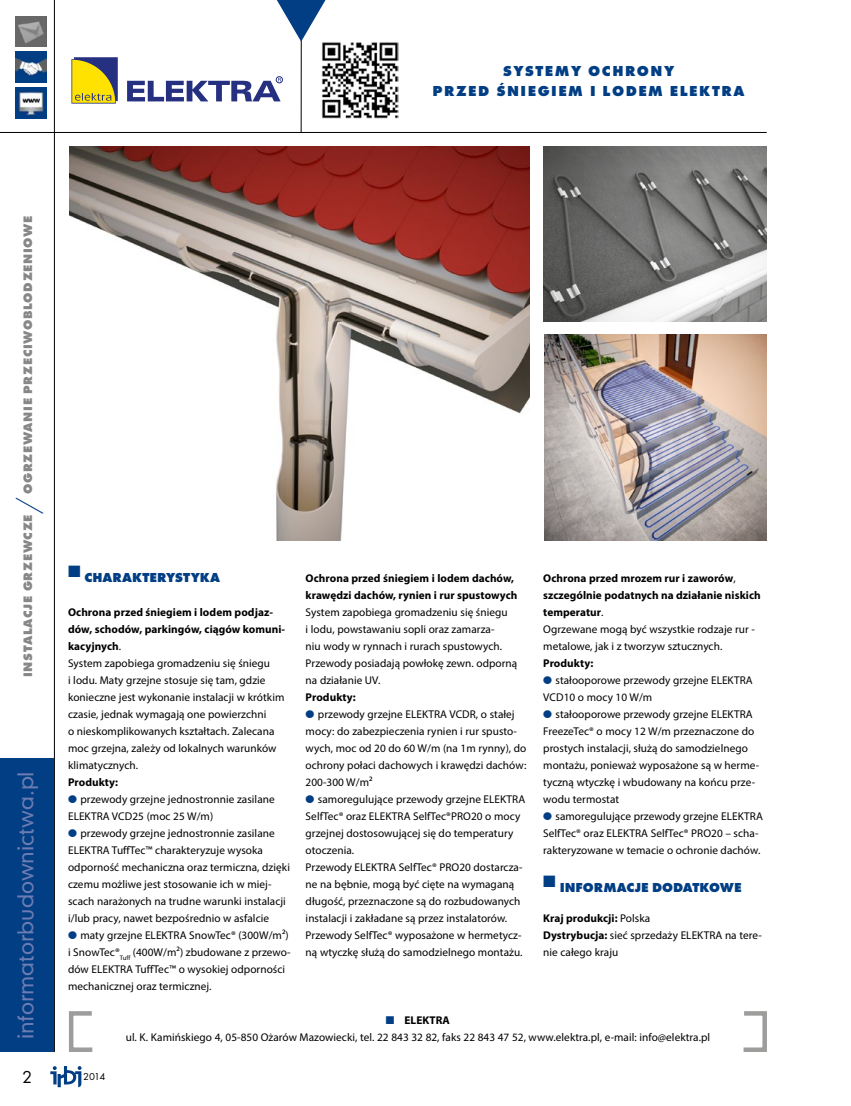
<style>
.page{position:relative;width:851px;height:1106px;background:#fff}
.page>*{position:absolute;margin:0;border:0;box-sizing:border-box;transform-origin:0 0}
.t1{font:30px "Futura TEE Ligh";color:#023e84}
.t2{font:21px "Geometric 706 Md EU";color:#6d7cb2}
.t3{font:18px "Futura TEE";color:#000}
.główny{font:700 15px/19.8px "Futura TEE Extr";letter-spacing:.1em;color:#023e84;text-align:center}
.t4{font:700 13.5px "Futura TEE Extr";color:#023e84}
.t5{font:700 12.75px "Futura TEE Extr";letter-spacing:.05em;color:#878787}
.główny-2{font:11.25px/17px "Myriad Pro";letter-spacing:.005em;color:#000}
.główny-3{font:700 11.25px/17px "Myriad Pro";letter-spacing:.005em;color:#000}
.t6{font:10.5px "Futura TEE";color:#000}
.s1{font-weight:400}
.s2{color:#023e84}
.s3{font-weight:700}
</style>
<div class="page">
<hr style="left:54px;top:0;width:1px;height:1052px;background:#000">
<hr style="left:0;top:132px;width:766px;height:1px;background:#000">
<hr style="left:301px;top:36px;width:1px;height:97px;background:#000">
<svg style="left:277px;top:0;width:49px;height:42px"></svg>
<svg style="left:50px;top:1066px;width:31px;height:21px"></svg>
<div style="left:0;top:758px;width:54px;height:294px;background:#023e84"></div>
<img style="left:16px;top:52px;width:30px;height:30px">
<img style="left:16px;top:88px;width:30px;height:30px">
<svg style="left:16px;top:16px;width:30px;height:31px"></svg>
<svg style="left:71px;top:57px;width:47px;height:47px;background:#b3a534"></svg>
<svg style="left:127px;top:78px;width:154px;height:23px"></svg>
<div style="left:276px;top:76px;width:7px;height:7px;border:1px solid #253081;border-radius:50%"></div>
<img style="left:544px;top:335px;width:222px;height:205px">
<img style="left:70px;top:146px;width:459px;height:394px">
<img style="left:543px;top:147px;width:223px;height:174px">
<svg style="left:69px;top:1011px;width:24px;height:41px"></svg>
<svg style="left:743px;top:1011px;width:24px;height:41px"></svg>
<img style="left:322px;top:42px;width:76px;height:77px">
<p class="główny" style="left:432px;top:61px;width:313px">SYSTEMY OCHRONY<br>PRZED ŚNIEGIEM I LODEM ELEKTRA</p>
<p class="t5" style="left:20px;top:494px;width:280px;rotate:-90deg">OGRZEWANIE PRZECIWOBLODZENIOWE</p>
<p class="t1" style="left:11px;top:514px;width:18px;rotate:-90deg">/</p>
<p class="t5" style="left:20px;top:677px;width:164px;rotate:-90deg">INSTALACJE GRZEWCZE</p>
<h2 class="t2" style="left:11px;top:1039px;width:269px;rotate:-90deg">informatorbudownictwa.pl</h2>
<p class="t4" style="left:68px;top:569px;width:153px">■ CHARAKTERYSTYKA</p>
<p class="główny-3" style="left:68px;top:603px;width:219px">Ochrona przed śniegiem i lodem podjaz&shy;dów, schodów, parkingów, ciągów komuni&shy;kacyjnych<span class="s1">.</span></p>
<p class="główny-2" style="left:68px;top:654px;width:218px">System zapobiega gromadzeniu się śniegu<br>i lodu. Maty grzejne stosuje się tam, gdzie konieczne jest wykonanie instalacji w krótkim czasie, jednak wymagają one powierzchni<br>o nieskomplikowanych kształtach. Zalecana moc grzejna, zależy od lokalnych warunków klimatycznych.</p>
<p class="główny-3" style="left:68px;top:773px;width:52px">Produkty:</p>
<p class="główny-2" style="left:68px;top:790px;width:208px"><span class="s2">●</span> przewody grzejne jednostronnie zasilane<br>ELEKTRA VCD25 (moc 25 W/m)</p>
<p class="główny-2" style="left:68px;top:824px;width:223px"><span class="s2">●</span> przewody grzejne jednostronnie zasilane ELEKTRA TuffTec™ charakteryzuje wysoka odporność mechaniczna oraz termiczna, dzięki czemu możliwe jest stosowanie ich w miej&shy;scach narażonych na trudne warunki instalacji i/lub pracy, nawet bezpośrednio w asfalcie</p>
<p class="główny-2" style="left:68px;top:926px;width:224px"><span class="s2">●</span> maty grzejne ELEKTRA SnowTec® (300W/m²) i SnowTec®<sub>Tuff</sub> (400W/m²) zbudowane z przewo&shy;dów ELEKTRA TuffTec™ o wysokiej odporności mechanicznej oraz termicznej.</p>
<p class="główny-3" style="left:305px;top:569px;width:213px">Ochrona przed śniegiem i lodem dachów, krawędzi dachów, rynien i rur spustowych</p>
<p class="główny-2" style="left:305px;top:603px;width:213px">System zapobiega gromadzeniu się śniegu<br>i lodu, powstawaniu sopli oraz zamarza-<br>niu wody w rynnach i rurach spustowych.<br>Przewody posiadają powłokę zewn. odporną na działanie UV.</p>
<p class="główny-3" style="left:305px;top:688px;width:52px">Produkty:</p>
<p class="główny-2" style="left:305px;top:705px;width:222px"><span class="s2">●</span> przewody grzejne ELEKTRA VCDR, o stałej mocy: do zabezpieczenia rynien i rur spusto&shy;wych, moc od 20 do 60 W/m (na 1m rynny), do ochrony połaci dachowych i krawędzi dachów:<br>200-300 W/m²</p>
<p class="główny-2" style="left:305px;top:790px;width:221px"><span class="s2">●</span> samoregulujące przewody grzejne ELEKTRA SelfTec® oraz ELEKTRA SelfTec®PRO20 o mocy grzejnej dostosowującej się do temperatury otoczenia.</p>
<p class="główny-2" style="left:305px;top:858px;width:218px">Przewody ELEKTRA SelfTec® PRO20 dostarcza&shy;ne na bębnie, mogą być cięte na wymaganą długość, przeznaczone są do rozbudowanych instalacji i zakładane są przez instalatorów.<br>Przewody SelfTec® wyposażone w hermetycz&shy;ną wtyczkę służą do samodzielnego montażu.</p>
<p class="główny-3" style="left:543px;top:569px;width:219px">Ochrona przed mrozem rur i zaworów<span class="s1">, </span>szczególnie podatnych na działanie niskich temperatur<span class="s1">.</span></p>
<p class="główny-2" style="left:543px;top:620px;width:213px">Ogrzewane mogą być wszystkie rodzaje rur - metalowe, jak i z tworzyw sztucznych.</p>
<p class="główny-3" style="left:543px;top:654px;width:52px">Produkty:</p>
<p class="główny-2" style="left:543px;top:671px;width:211px"><span class="s2">●</span> stałooporowe przewody grzejne ELEKTRA<br>VCD10 o mocy 10 W/m</p>
<p class="główny-2" style="left:543px;top:705px;width:217px"><span class="s2">●</span> stałooporowe przewody grzejne ELEKTRA FreezeTec® o mocy 12 W/m przeznaczone do prostych instalacji, służą do samodzielnego montażu, ponieważ wyposażone są w herme&shy;tyczną wtyczkę i wbudowany na końcu prze&shy;wodu termostat</p>
<p class="główny-2" style="left:543px;top:807px;width:221px"><span class="s2">●</span> samoregulujące przewody grzejne ELEKTRA<br>SelfTec® oraz ELEKTRA SelfTec® PRO20 – scha&shy;rakteryzowane w temacie o ochronie dachów.</p>
<p class="t4" style="left:543px;top:879px;width:200px">■ INFORMACJE DODATKOWE</p>
<p class="główny-3" style="left:543px;top:909px;width:109px">Kraj produkcji: <span class="s1">Polska</span></p>
<p class="główny-2" style="left:543px;top:926px;width:220px"><span class="s3">Dystrybucja:</span> sieć sprzedaży ELEKTRA na tere&shy;nie całego kraju</p>
<p class="główny-3" style="left:386px;top:1011px;width:66px"><span class="s2">■</span> ELEKTRA</p>
<p class="główny-2" style="left:126px;top:1028px;width:585px">ul. K. Kamińskiego 4, 05-850 Ożarów Mazowiecki, tel. 22 843 32 82, faks 22 843 47 52, www.elektra.pl, e-mail: info@elektra.pl</p>
<p class="t3" style="left:22px;top:1065px;width:12px">2</p>
<p class="t6" style="left:83px;top:1070px;width:24px">2014</p>
</div>
